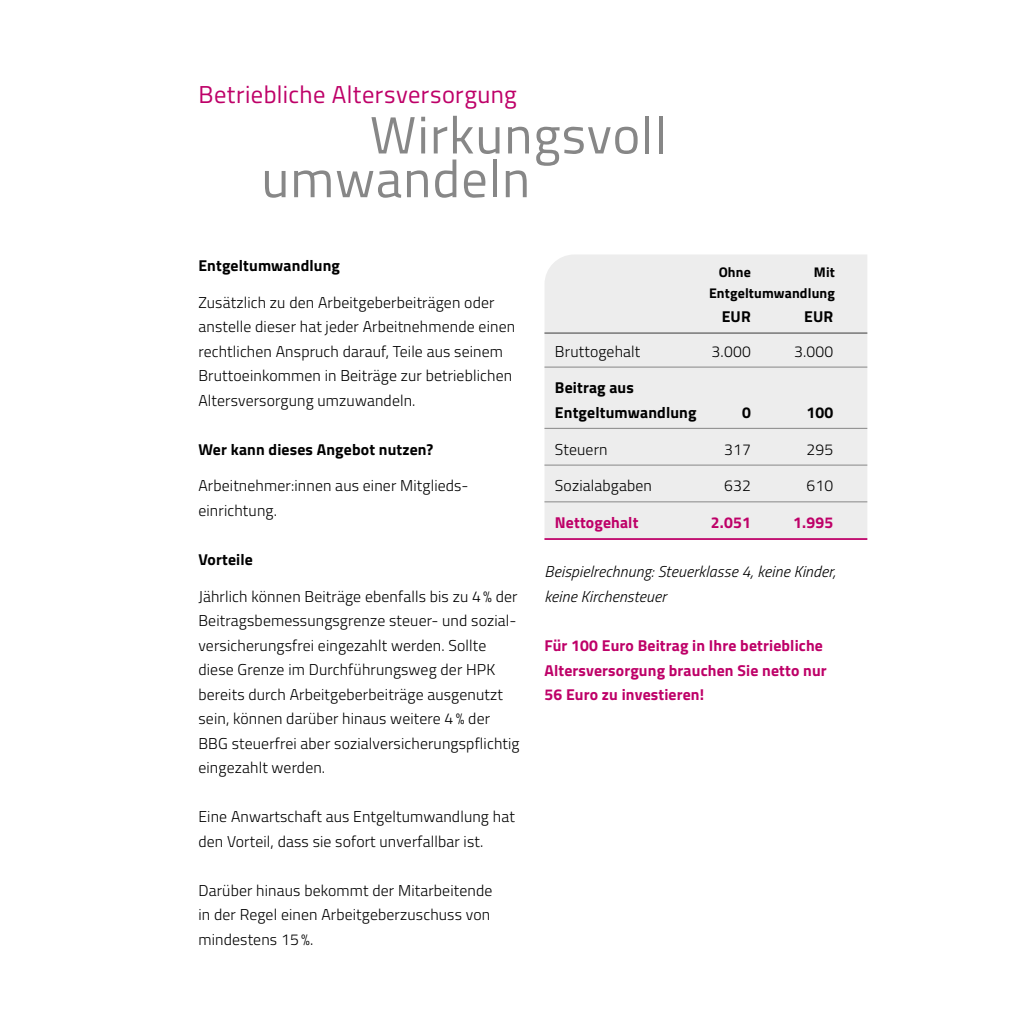
<style>
.page{position:relative;width:1017px;height:1017px;background:#fff}
.page>*{position:absolute;margin:0;border:0;box-sizing:border-box;transform-origin:0 0}
.t1{font:52.5px/43.8px "Titillium";letter-spacing:.02em;color:#878787}
.t2{font:24.5px "Titillium";letter-spacing:.015em;color:#be0068}
.t3{font:300 15.75px/24.5px "Titillium";letter-spacing:.01em;color:#000}
.t4{font:700 15.75px/24.5px "Titillium";letter-spacing:.01em;color:#be0068}
.t5{font:700 15.75px/24.5px "Titillium";letter-spacing:.01em;color:#000}
.t6{font:italic 300 15.75px/24.5px "Titillium";letter-spacing:.01em;color:#000}
.t7{font:700 14px/21px "Titillium";letter-spacing:.01em;color:#000;text-align:right}
</style>
<div class="page">
<div style="left:544px;top:255px;width:323px;height:283px;background:#ededed"></div>
<hr style="left:544px;top:332px;width:323px;height:2px;background:#878787">
<hr style="left:544px;top:367px;width:323px;height:1px;background:#878787">
<hr style="left:544px;top:428px;width:323px;height:1px;background:#878787">
<hr style="left:544px;top:465px;width:323px;height:1px;background:#878787">
<hr style="left:544px;top:501px;width:323px;height:1px;background:#878787">
<hr style="left:544px;top:538px;width:323px;height:2px;background:#be0068">
<h2 class="t2" style="left:198px;top:76px;width:320px">Betriebliche Altersversorgung</h2>
<h1 class="t1" style="left:261px;top:111px;width:407px;text-indent:108px">Wirkungsvoll umwandeln</h1>
<p class="t5" style="left:198px;top:252px;width:143px">Entgeltumwandlung</p>
<p class="t3" style="left:198px;top:289px;width:318px">Zusätzlich zu den Arbeitgeberbeiträgen oder anstelle dieser hat jeder Arbeitnehmende einen rechtlichen Anspruch darauf, Teile aus seinem Bruttoeinkommen in Beiträge zur betrieblichen Altersversorgung umzuwandeln.</p>
<p class="t5" style="left:198px;top:436px;width:237px">Wer kann dieses Angebot nutzen?</p>
<p class="t3" style="left:198px;top:473px;width:272px">Arbeitnehmer:innen aus einer Mitglieds&shy;einrichtung.</p>
<p class="t5" style="left:198px;top:546px;width:56px">Vorteile</p>
<p class="t3" style="left:198px;top:583px;width:323px">Jährlich können Beiträge ebenfalls bis zu 4 % der Beitragsbemessungsgrenze steuer- und sozial&shy;versicherungsfrei eingezahlt werden. Sollte diese Grenze im Durchführungsweg der HPK bereits durch Arbeitgeberbeiträge ausgenutzt sein, können darüber hinaus weitere 4 % der BBG steuerfrei aber sozialversicherungspflichtig eingezahlt werden.</p>
<p class="t3" style="left:198px;top:804px;width:318px">Eine Anwartschaft aus Entgeltumwandlung hat den Vorteil, dass sie sofort unverfallbar ist.</p>
<p class="t3" style="left:198px;top:877px;width:296px">Darüber hinaus bekommt der Mitarbeitende in der Regel einen Arbeitgeberzuschuss von mindestens 15 %.</p>
<p class="t7" style="left:709px;top:261px;width:127px">Mit<br>Entgeltumwandlung</p>
<p class="t5" style="left:722px;top:304px;width:31px">EUR</p>
<p class="t5" style="left:804px;top:304px;width:31px">EUR</p>
<p class="t7" style="left:719px;top:261px;width:34px">Ohne</p>
<p class="t3" style="left:555px;top:338px;width:87px">Bruttogehalt</p>
<p class="t3" style="left:712px;top:338px;width:41px">3.000</p>
<p class="t3" style="left:794px;top:338px;width:41px">3.000</p>
<p class="t5" style="left:555px;top:375px;width:143px">Beitrag aus<br>Entgeltumwandlung</p>
<p class="t5" style="left:742px;top:399px;width:10px">0</p>
<p class="t5" style="left:806px;top:399px;width:28px">100</p>
<p class="t3" style="left:555px;top:436px;width:54px">Steuern</p>
<p class="t3" style="left:724px;top:436px;width:28px">317</p>
<p class="t3" style="left:806px;top:436px;width:28px">295</p>
<p class="t3" style="left:555px;top:473px;width:98px">Sozialabgaben</p>
<p class="t3" style="left:724px;top:473px;width:28px">632</p>
<p class="t3" style="left:806px;top:473px;width:28px">610</p>
<p class="t4" style="left:555px;top:510px;width:85px">Nettogehalt</p>
<p class="t4" style="left:711px;top:510px;width:41px">2.051</p>
<p class="t4" style="left:793px;top:510px;width:41px">1.995</p>
<p class="t6" style="left:544px;top:559px;width:293px">Beispielrechnung: Steuerklasse 4, keine Kinder, keine Kirchensteuer</p>
<p class="t4" style="left:544px;top:632px;width:284px">Für 100 Euro Beitrag in Ihre betriebliche<br>Altersversorgung brauchen Sie netto nur<br>56 Euro zu investieren!</p>
</div>
